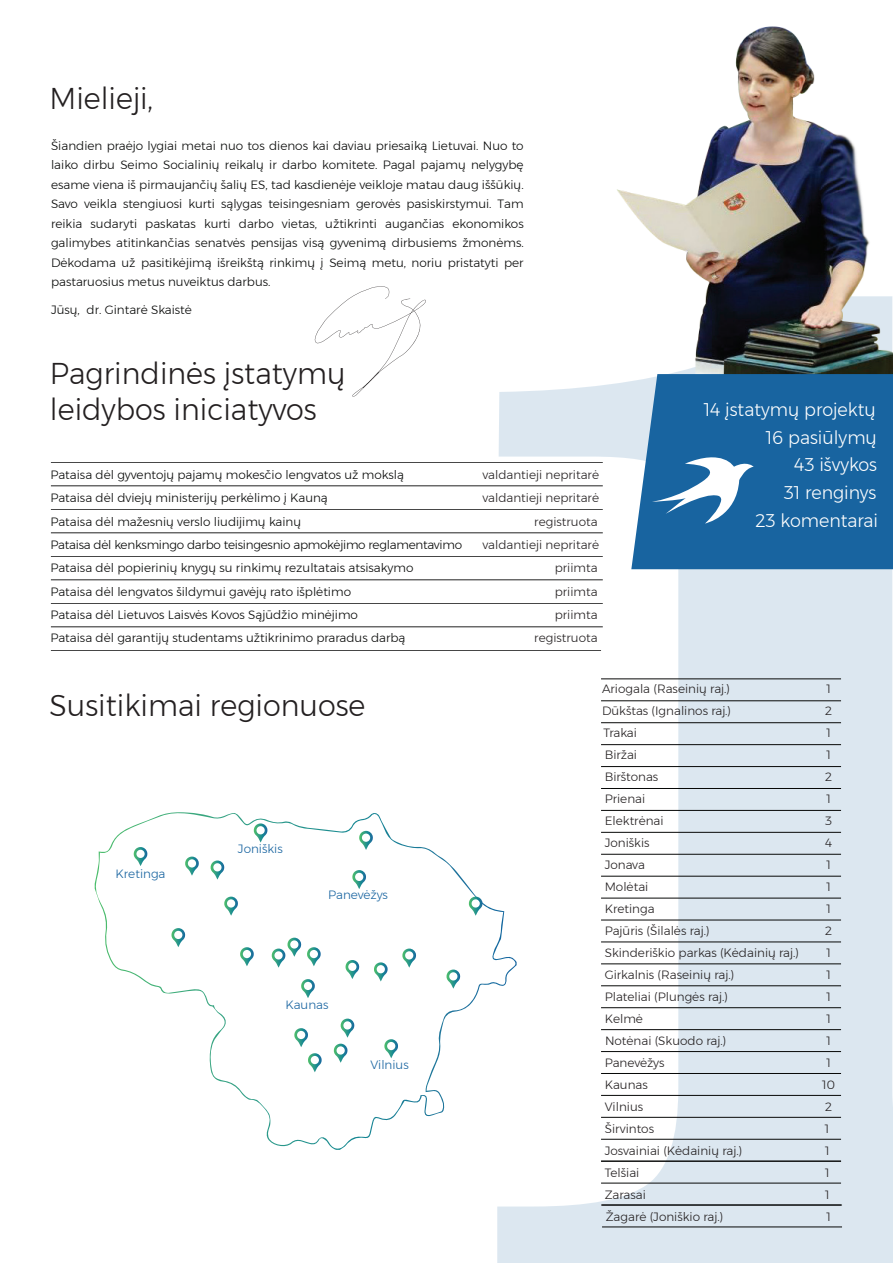
<style>
.page{position:relative;width:893px;height:1263px;background:#fff}
.page>*{position:absolute;margin:0;border:0;box-sizing:border-box;transform-origin:0 0}
.t1{font:300 30px/36px "Montserrat";color:#231f20;scale:.96 1}
.t2{font:300 18.3px/27.6px "Montserrat";color:#fff;text-align:right;scale:.96 1}
.t3{font:300 12px/19.5px "Montserrat";color:#070807;text-align:justify}
.t4{font:300 12px/22px "Montserrat";color:#231f20;text-align:justify}
.t5{font:300 12px "Montserrat";color:#1864a0}
</style>
<div class="page">
<svg style="left:497px;top:403px;width:395px;height:860px;fill:#dce7f0"></svg>
<hr style="left:51px;top:462px;width:551px;height:1px;background:#070807">
<hr style="left:51px;top:650px;width:550px;height:1px;background:#070807">
<hr style="left:51px;top:486px;width:551px;height:1px;background:#070807">
<hr style="left:51px;top:509px;width:551px;height:1px;background:#070807">
<hr style="left:51px;top:533px;width:551px;height:1px;background:#070807">
<hr style="left:51px;top:556px;width:551px;height:1px;background:#070807">
<hr style="left:51px;top:580px;width:551px;height:1px;background:#070807">
<hr style="left:51px;top:603px;width:551px;height:1px;background:#070807">
<hr style="left:51px;top:627px;width:551px;height:1px;background:#070807">
<svg style="left:314px;top:286px;width:111px;height:111px"></svg>
<svg style="left:95px;top:812px;width:421px;height:338px"></svg>
<svg style="left:301px;top:979px;width:14px;height:19px"></svg>
<svg style="left:384px;top:1039px;width:14px;height:19px"></svg>
<svg style="left:352px;top:870px;width:14px;height:19px"></svg>
<svg style="left:253px;top:823px;width:15px;height:20px"></svg>
<svg style="left:133px;top:847px;width:15px;height:19px"></svg>
<svg style="left:446px;top:970px;width:14px;height:19px"></svg>
<svg style="left:333px;top:1044px;width:15px;height:19px"></svg>
<svg style="left:359px;top:831px;width:14px;height:19px"></svg>
<svg style="left:307px;top:1053px;width:15px;height:19px"></svg>
<svg style="left:294px;top:1028px;width:14px;height:19px"></svg>
<svg style="left:340px;top:1019px;width:14px;height:19px"></svg>
<svg style="left:345px;top:960px;width:14px;height:19px"></svg>
<svg style="left:402px;top:949px;width:14px;height:19px"></svg>
<svg style="left:171px;top:928px;width:14px;height:19px"></svg>
<svg style="left:240px;top:947px;width:14px;height:19px"></svg>
<svg style="left:185px;top:857px;width:14px;height:19px"></svg>
<svg style="left:224px;top:897px;width:14px;height:19px"></svg>
<svg style="left:210px;top:861px;width:14px;height:19px"></svg>
<svg style="left:373px;top:962px;width:15px;height:20px"></svg>
<svg style="left:271px;top:938px;width:50px;height:30px"></svg>
<svg style="left:468px;top:897px;width:14px;height:19px"></svg>
<img style="left:425px;top:26px;width:467px;height:377px">
<div style="left:631px;top:374px;width:261px;height:195px;background:#1864a0"></div>
<svg style="left:651px;top:448px;width:102px;height:76px"></svg>
<hr style="left:601px;top:700px;width:240px;height:1px;background:#070807">
<hr style="left:601px;top:722px;width:240px;height:1px;background:#070807">
<hr style="left:601px;top:744px;width:240px;height:1px;background:#070807">
<hr style="left:601px;top:766px;width:240px;height:1px;background:#070807">
<hr style="left:601px;top:788px;width:240px;height:1px;background:#070807">
<hr style="left:601px;top:810px;width:240px;height:1px;background:#070807">
<hr style="left:601px;top:832px;width:240px;height:1px;background:#070807">
<hr style="left:601px;top:854px;width:240px;height:1px;background:#070807">
<hr style="left:601px;top:876px;width:240px;height:1px;background:#070807">
<hr style="left:601px;top:898px;width:240px;height:1px;background:#070807">
<hr style="left:601px;top:920px;width:240px;height:1px;background:#070807">
<hr style="left:601px;top:942px;width:240px;height:1px;background:#070807">
<hr style="left:601px;top:964px;width:240px;height:1px;background:#070807">
<hr style="left:601px;top:985px;width:240px;height:1px;background:#070807">
<hr style="left:601px;top:1007px;width:240px;height:1px;background:#070807">
<hr style="left:601px;top:1029px;width:240px;height:1px;background:#070807">
<hr style="left:601px;top:1051px;width:240px;height:1px;background:#070807">
<hr style="left:601px;top:1073px;width:240px;height:1px;background:#070807">
<hr style="left:601px;top:679px;width:240px;height:1px;background:#070807">
<hr style="left:601px;top:1095px;width:240px;height:1px;background:#070807">
<hr style="left:601px;top:1117px;width:240px;height:1px;background:#070807">
<hr style="left:601px;top:1139px;width:240px;height:1px;background:#070807">
<hr style="left:601px;top:1205px;width:240px;height:1px;background:#070807">
<hr style="left:601px;top:1161px;width:240px;height:1px;background:#070807">
<hr style="left:601px;top:1183px;width:240px;height:1px;background:#070807">
<hr style="left:602px;top:1227px;width:240px;height:1px;background:#070807">
<hr style="left:602px;top:1205px;width:240px;height:1px;background:#070807">
<h1 class="t1" style="left:50px;top:79px;width:109px">Mielieji,</h1>
<p class="t3" style="left:51px;top:135px;width:474px">Šiandien praėjo lygiai metai nuo tos dienos kai daviau priesaiką Lietuvai. Nuo to laiko dirbu Seimo Socialinių reikalų ir darbo komitete. Pagal pajamų nelygybę esame viena iš pirmaujančių šalių ES, tad kasdienėje veikloje matau daug iššūkių.<br>Savo veikla stengiuosi kurti sąlygas teisingesniam gerovės pasiskirstymui. Tam reikia sudaryti paskatas kurti darbo vietas, užtikrinti augančias ekonomikos galimybes atitinkančias senatvės pensijas visą gyvenimą dirbusiems žmonėms.<br>Dėkodama už pasitikėjimą išreikštą rinkimų į Seimą metu, noriu pristatyti per pastaruosius metus nuveiktus darbus.</p>
<p class="t3" style="left:51px;top:300px;width:142px">Jūsų, dr. Gintarė Skaistė</p>
<h1 class="t1" style="left:50px;top:355px;width:309px">Pagrindinės įstatymų leidybos iniciatyvos</h1>
<p class="t3" style="left:50px;top:463px;width:413px;line-height:23.4px;text-align:left">Pataisa dėl gyventojų pajamų mokesčio lengvatos už mokslą<br>Pataisa dėl dviejų ministerijų perkėlimo į Kauną<br>Pataisa dėl mažesnių verslo liudijimų kainų<br>Pataisa dėl kenksmingo darbo teisingesnio apmokėjimo reglamentavimo Pataisa dėl popierinių knygų su rinkimų rezultatais atsisakymo<br>Pataisa dėl lengvatos šildymui gavėjų rato išplėtimo<br>Pataisa dėl Lietuvos Laisvės Kovos Sąjūdžio minėjimo<br>Pataisa dėl garantijų studentams užtikrinimo praradus darbą</p>
<h1 class="t1" style="left:50px;top:687px;width:330px">Susitikimai regionuose</h1>
<p class="t5" style="left:116px;top:865px;width:51px">Kretinga</p>
<p class="t5" style="left:238px;top:840px;width:46px">Joniškis</p>
<p class="t5" style="left:328px;top:886px;width:61px">Panevėžys</p>
<p class="t5" style="left:285px;top:996px;width:45px">Kaunas</p>
<p class="t5" style="left:370px;top:1056px;width:40px">Vilnius</p>
<p class="t4" style="left:482px;top:463px;width:118px">valdantieji nepritarė</p>
<p class="t4" style="left:482px;top:487px;width:118px">valdantieji nepritarė</p>
<p class="t4" style="left:482px;top:533px;width:118px">valdantieji nepritarė</p>
<p class="t4" style="left:534px;top:510px;width:65px">registruota</p>
<p class="t4" style="left:554px;top:556px;width:44px;line-height:23.4px">priimta priimta priimta</p>
<p class="t4" style="left:534px;top:627px;width:65px">registruota</p>
<h2 class="t2" style="left:703px;top:396px;width:181px">14 įstatymų projektų</h2>
<h2 class="t2" style="left:755px;top:451px;width:129px">43 išvykos<br>31 renginys<br>23 komentarai</h2>
<h2 class="t2" style="left:765px;top:423px;width:117px">16 pasiūlymų</h2>
<p class="t4" style="left:602px;top:678px;width:198px;text-align:left">Ariogala (Raseinių raj.)<br>Dūkštas (Ignalinos raj.)<br>Trakai<br>Biržai<br>Birštonas<br>Prienai<br>Elektrėnai<br>Joniškis<br>Jonava<br>Molėtai<br>Kretinga<br>Pajūris (Šilalės raj.)<br>Skinderiškio parkas (Kėdainių raj.)<br>Girkalnis (Raseinių raj.)<br>Plateliai (Plungės raj.)<br>Kelmė<br>Notėnai (Skuodo raj.)<br>Panevėžys<br>Kaunas<br>Vilnius<br>Širvintos</p>
<p class="t4" style="left:822px;top:678px;width:14px;text-align:center">1<br>2<br>1<br>1<br>2<br>1<br>3<br>4<br>1<br>1<br>1<br>2<br>1<br>1<br>1<br>1<br>1<br>1<br>10<br>2<br>1</p>
<p class="t4" style="left:604px;top:1140px;width:139px">Josvainiai (Kėdainių raj.)</p>
<p class="t4" style="left:825px;top:1140px;width:6px">1</p>
<p class="t4" style="left:604px;top:1161px;width:36px">Telšiai</p>
<p class="t4" style="left:825px;top:1161px;width:6px">1</p>
<p class="t4" style="left:604px;top:1183px;width:43px">Zarasai</p>
<p class="t4" style="left:825px;top:1183px;width:6px">1</p>
<p class="t4" style="left:605px;top:1205px;width:119px">Žagarė (Joniškio raj.)</p>
<p class="t4" style="left:826px;top:1205px;width:6px">1</p>
</div>
